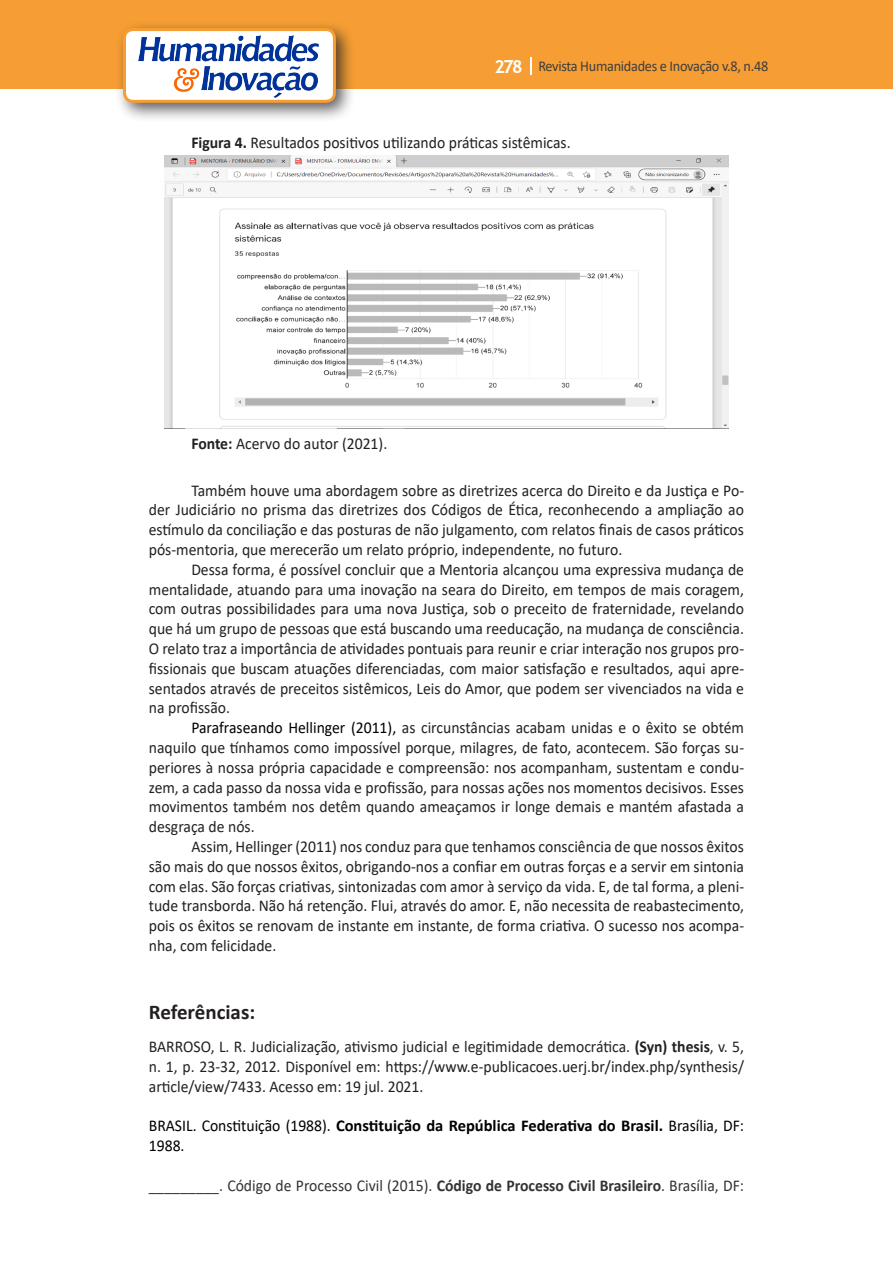
<style>
.page{position:relative;width:893px;height:1263px;background:#fff}
.page>*{position:absolute;margin:0;border:0;box-sizing:border-box;transform-origin:0 0}
.Titulo_2{font:700 21px "Calibri";color:#231f20}
.Texto{font:16.5px/19.8px "Calibri";color:#202124;text-align:justify;scale:.95 1}
.Texto-2{font:16.5px/19.8px "Calibri";color:#222;text-align:justify;scale:.95 1}
.Texto-3{font:16.5px/19.8px "Calibri";color:#231f20;text-align:justify;scale:.95 1}
.Texto-4{font:16.5px/19.8px "Calibri";color:#000;scale:.95 1}
.Texto-5{font:16.5px "Calibri";color:#333;scale:.95 1}
.t1{font:15px "Calibri";letter-spacing:-.02em;color:#3e3e3f;scale:.95 1}
.s1{font-family:"Trebuchet MS";font-weight:700;font-size:18px;color:#fff}
.s2{font-weight:700}
.s3{color:#000}
.s4{color:#231f20}
</style>
<div class="page">
<div style="left:0;top:0;width:893px;height:88px;background:#f69e34"></div>
<svg style="left:530px;top:57px;width:2px;height:18px"></svg>
<div style="left:115px;top:20px;width:241px;height:103px;background:#231f20;opacity:.75"></div>
<div style="left:125px;top:30px;width:209px;height:71px;background:#fff;border-radius:9px"></div>
<img style="left:138px;top:35px;width:181px;height:62px">
<div style="left:123px;top:28px;width:213px;height:75px;border:3px solid #f69e34;border-radius:9px"></div>
<img style="left:165px;top:156px;width:563px;height:273px">
<p class="t1" style="left:495px;top:56px;width:290px"><span class="s1">278</span> Revista Humanidades e Inovação v.8, n.48</p>
<p class="Texto-3" style="left:191px;top:133px;width:401px"><span class="s2">Figura 4.</span> Resultados positivos utilizando práticas sistêmicas.</p>
<p class="Texto-3" style="left:191px;top:433px;width:208px"><span class="s2">Fonte:</span> Acervo do autor (2021).</p>
<p class="Texto" style="left:149px;top:480px;width:628px;text-indent:43px">Também houve uma abordagem sobre as diretrizes acerca do Direito e da Justiça e Po&shy;der Judiciário no prisma das diretrizes dos Códigos de Ética, reconhecendo a ampliação ao estímulo da conciliação e das posturas de não julgamento, com relatos finais de casos práticos pós-mentoria, que merecerão um relato próprio, independente, no futuro.</p>
<p class="Texto" style="left:149px;top:559px;width:628px;text-indent:43px">Dessa forma, é possível concluir que a Mentoria alcançou uma expressiva mudança de mentalidade, atuando para uma inovação na seara do Direito, em tempos de mais coragem, com outras possibilidades para uma nova Justiça, sob o preceito de fraternidade, revelando que há um grupo de pessoas que está buscando uma reeducação, na mudança de consciência.<br>O relato traz a importância de atividades pontuais para reunir e criar interação nos grupos pro&shy;fissionais que buscam atuações diferenciadas, com maior satisfação e resultados, aqui apre&shy;sentados através de preceitos sistêmicos, Leis do Amor, que podem ser vivenciados na vida e na profissão.</p>
<p class="Texto-2" style="left:149px;top:717px;width:628px;text-indent:43px"><span class="s3">Parafraseando Hellinger (2011),</span> as circunstâncias acabam unidas e o êxito se obtém naquilo que tínhamos como impossível porque, milagres, de fato, acontecem. São forças su&shy;periores à nossa própria capacidade e compreensão: nos acompanham, sustentam e condu&shy;zem, a cada passo da nossa vida e profissão, para nossas ações nos momentos decisivos. Esses movimentos também nos detêm quando ameaçamos ir longe demais e mantém afastada a desgraça de nós.</p>
<p class="Texto-3" style="left:149px;top:836px;width:628px;text-indent:43px">Assim, Hellinger (2011) nos conduz para que tenhamos consciência de que nossos êxitos são mais do que nossos êxitos, obrigando-nos a confiar em outras forças e a servir em sintonia com elas. São forças criativas, sintonizadas com amor à serviço da vida. E, de tal forma, a pleni&shy;tude transborda. Não há retenção. Flui, através do amor. E, não necessita de reabastecimento, pois os êxitos se renovam de instante em instante, de forma criativa. O sucesso nos acompa&shy;nha, com felicidade.</p>
<p class="Titulo_2" style="left:149px;top:997px;width:108px">Referências:</p>
<p class="Texto-2" style="left:149px;top:1036px;width:628px">BARROSO, L. R. Judicialização, ativismo judicial e legitimidade democrática. <span class="s2">(Syn) thesis</span>, v. 5, n. 1, p. 23-32, 2012. Disponível em: <span class="s4">https://www.e-publicacoes.uerj.br/index.php/synthesis/ article/view/7433. Acesso em: 19 jul. 2021.</span></p>
<p class="Texto-4" style="left:149px;top:1115px;width:628px">BRASIL. Constituição (1988). <span class="s2">Constituição da República Federativa do Brasil.</span> Brasília, DF:<br>1988.</p>
<p class="Texto-5" style="left:149px;top:1174px;width:628px">_________. Código de Processo Civil (2015). <span class="s2">Código de Processo Civil Brasileiro</span>. Brasília, DF:</p>
</div>
